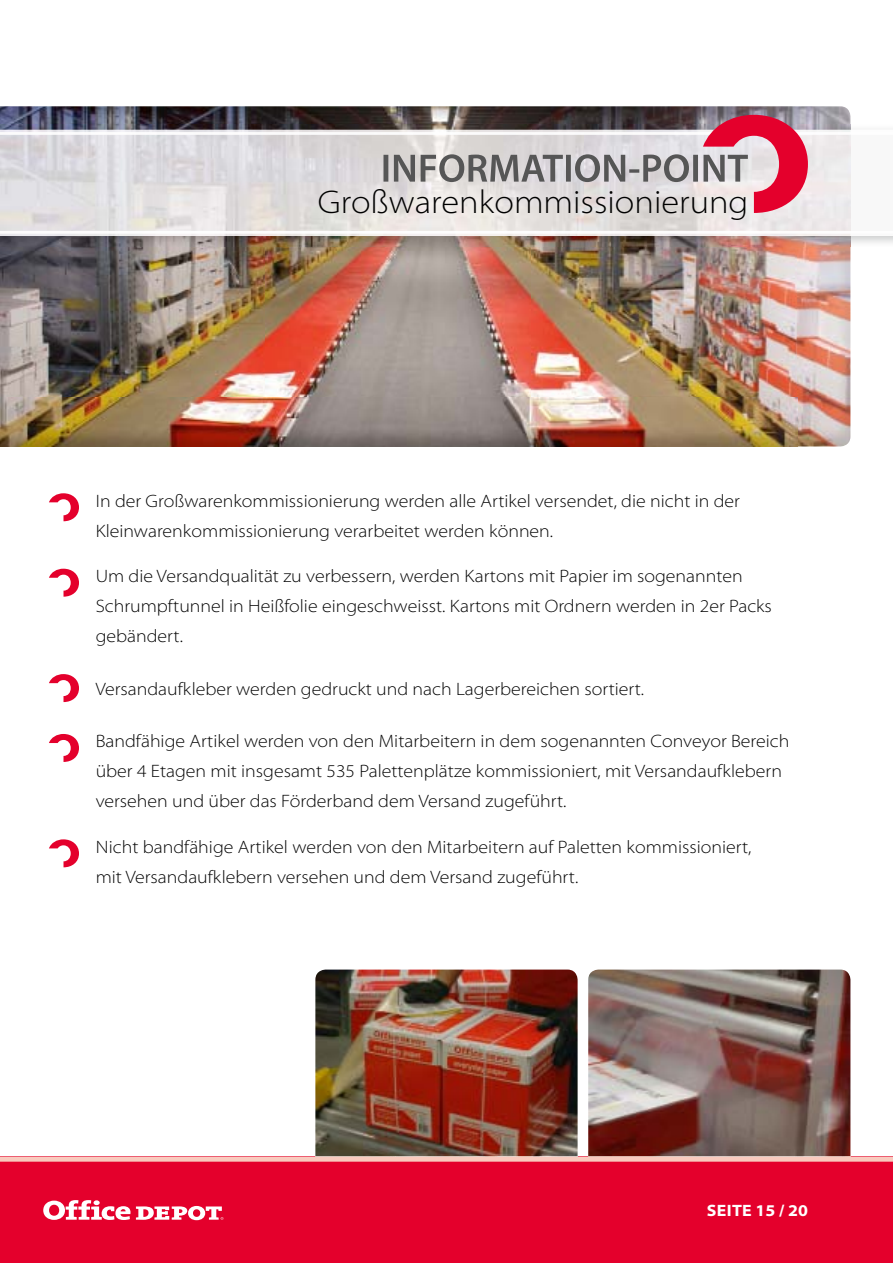
<style>
.page{position:relative;width:893px;height:1263px;background:#fff}
.page>*{position:absolute;margin:0;border:0;box-sizing:border-box;transform-origin:0 0}
.t1{font:300 semi-expanded 33px "Myriad Pro";color:#000}
.t2{font:300 semi-expanded 18px/30px "Myriad Pro";color:#000}
.t3{font:700 semi-expanded 16.5px "Myriad Pro";letter-spacing:.02em;color:#fff}
</style>
<div class="page">
<img style="left:315px;top:969px;width:263px;height:187px">
<img style="left:588px;top:969px;width:262px;height:187px">
<div style="left:0;top:1157px;width:893px;height:106px;background:#e4002c"></div>
<svg style="left:43px;top:1200px;width:180px;height:20px"></svg>
<svg style="left:0;top:1156px;width:893px;height:6px;background:#f4b7b0"></svg>
<img style="left:0;top:106px;width:850px;height:24px">
<img style="left:0;top:236px;width:850px;height:210px">
<img style="left:850px;top:125px;width:43px;height:122px">
<img style="left:0;top:132px;width:893px;height:101px">
<svg style="left:383px;top:115px;width:425px;height:98px;background:#c2a8ad"></svg>
<svg style="left:49px;top:493px;width:30px;height:28px"></svg>
<svg style="left:49px;top:569px;width:30px;height:28px"></svg>
<svg style="left:49px;top:674px;width:30px;height:28px"></svg>
<svg style="left:49px;top:734px;width:30px;height:28px"></svg>
<svg style="left:49px;top:839px;width:30px;height:28px"></svg>
<h1 class="t1" style="left:318px;top:184px;width:432px">Großwarenkommissionierung</h1>
<p class="t2" style="left:96px;top:486px;width:646px">In der Großwarenkommissionierung werden alle Artikel versendet, die nicht in der<br>Kleinwarenkommissionierung verarbeitet werden können.</p>
<p class="t2" style="left:96px;top:561px;width:678px">Um die Versandqualität zu verbessern, werden Kartons mit Papier im sogenannten<br>Schrumpftunnel in Heißfolie eingeschweisst. Kartons mit Ordnern werden in 2er Packs gebändert.</p>
<p class="t2" style="left:96px;top:674px;width:550px">Versandaufkleber werden gedruckt und nach Lagerbereichen sortiert.</p>
<p class="t2" style="left:96px;top:727px;width:695px">Bandfähige Artikel werden von den Mitarbeitern in dem sogenannten Conveyor Bereich über 4 Etagen mit insgesamt 535 Palettenplätze kommissioniert, mit Versandaufklebern versehen und über das Förderband dem Versand zugeführt.</p>
<p class="t2" style="left:96px;top:832px;width:657px">Nicht bandfähige Artikel werden von den Mitarbeitern auf Paletten kommissioniert, mit Versandaufklebern versehen und dem Versand zugeführt.</p>
<p class="t3" style="left:707px;top:1201px;width:103px">SEITE 15 / 20</p>
</div>
